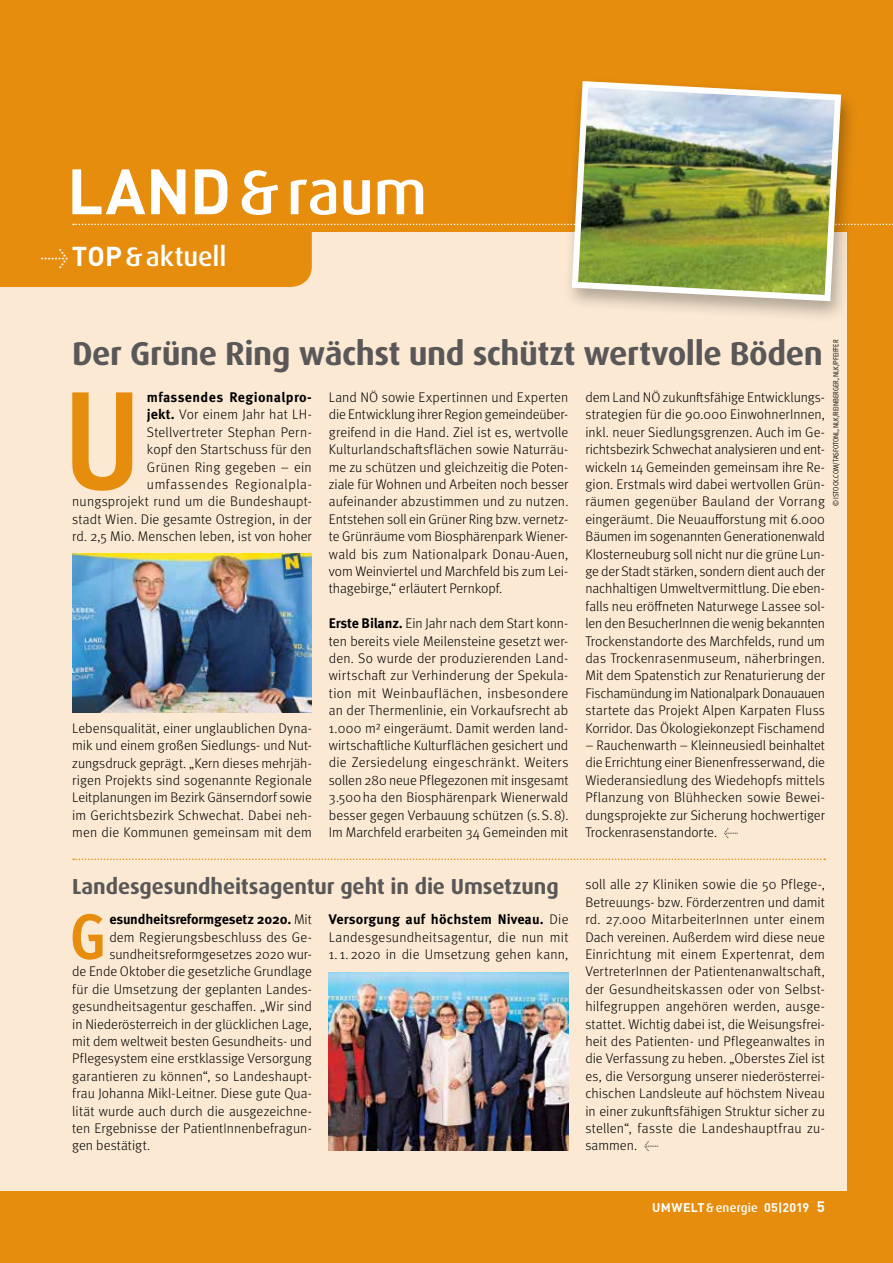
<style>
.page{position:relative;width:893px;height:1263px;background:#e68d0e}
.page>*{position:absolute;margin:0;border:0;box-sizing:border-box;transform-origin:0 0}
.t1{font:700 condensed 139.65px "Meta Pro";color:#e68d0e}
.t2{font:700 condensed 64.2px "Meta Pro";color:#e68d0e}
.t3{font:500 63px "Dax Pro";color:#fff}
.t4{font:700 33px "Dax Pro";letter-spacing:-.015em;color:#595758}
.t5{font:500 27px "Dax Pro";letter-spacing:-.005em;color:#fff}
.t6{font:700 21.75px "Dax Pro";letter-spacing:-.005em;color:#595758}
.t7{font:300 13.95px/17.4px "Meta Pro";letter-spacing:.005em;color:#000;text-align:justify}
.t8{font:700 13.95px "Meta Pro";letter-spacing:-.01em;color:#000}
.t9{font:700 12.45px "DIN Pro";letter-spacing:.025em;color:#fff}
.t10{font:7.5px "Meta Pro Cond Norm";letter-spacing:-.01em;color:#000}
.s1{font-family:"DIN Pro";font-weight:700}
.s2{font-family:"Meta Pro";font-weight:300}
.s3{font-weight:700}
.s4{font-weight:300}
.s5{font-family:"Dax Pro";font-weight:500}
.s6{font-size:15px}
</style>
<div class="page">
<div style="left:0;top:232px;width:846px;height:959px;background:#fbe9d3"></div>
<svg style="left:73px;top:858px;width:752px;height:2px"></svg>
<svg style="left:0;top:223px;width:893px;height:64px"></svg>
<div style="left:562px;top:76px;width:297px;height:247px;background:#000;opacity:.3"></div>
<img style="left:569px;top:78px;width:275px;height:226px">
<img style="left:72px;top:553px;width:240px;height:159px">
<img style="left:329px;top:972px;width:240px;height:179px">
<h3 class="t3" style="left:67px;top:152px;width:362px"><span class="s1">LAND</span>&amp;raum</h3>
<h3 class="t5" style="left:40px;top:239px;width:188px"><span class="s2">→</span><span class="s1">TOP</span>&amp;aktuell</h3>
<h3 class="t4" style="left:72px;top:333px;width:752px">Der Grüne Ring wächst und schützt wertvolle Böden</h3>
<p class="t10" style="left:830px;top:506px;width:168px;rotate:-90deg">© ISTOCK.COM/TASFOTONL, NLK/REINBERGER, NLK/PFEIFFER</p>
<p class="t7" style="left:585px;top:388px;width:241px">dem Land NÖ zukunftsfähige Entwicklungs&shy;strategien für die 90.000 EinwohnerInnen, inkl. neuer Siedlungsgrenzen. Auch im Ge&shy;richtsbezirk Schwechat analysieren und ent&shy;wickeln 14 Gemeinden gemeinsam ihre Re&shy;gion. Erstmals wird dabei wertvollen Grün&shy;räumen gegenüber Bauland der Vorrang eingeräumt. Die Neuaufforstung mit 6.000<br>Bäumen im sogenannten Generationenwald Klosterneuburg soll nicht nur die grüne Lun&shy;ge der Stadt stärken, sondern dient auch der nachhaltigen Umweltvermittlung. Die eben&shy;falls neu eröffneten Naturwege Lassee sol&shy;len den BesucherInnen die wenig bekannten Trockenstandorte des Marchfelds, rund um das Trockenrasenmuseum, näherbringen.<br>Mit dem Spatenstich zur Renaturierung der Fischamündung im Nationalpark Donauauen startete das Projekt Alpen Karpaten Fluss Korridor. Das Ökologiekonzept Fischamend</p>
<p class="t7" style="left:585px;top:736px;width:241px">– Rauchenwarth – Kleinneusiedl beinhaltet die Errichtung einer Bienenfresserwand, die Wiederansiedlung des Wiedehopfs mittels Pflanzung von Blühhecken sowie Bewei&shy;dungsprojekte zur Sicherung hochwertiger Trockenrasenstandorte. ←</p>
<p class="t7" style="left:329px;top:388px;width:241px">Land NÖ sowie Expertinnen und Experten die Entwicklung ihrer Region gemeindeüber&shy;greifend in die Hand. Ziel ist es, wertvolle Kulturlandschaftsflächen sowie Naturräu&shy;me zu schützen und gleichzeitig die Poten&shy;ziale für Wohnen und Arbeiten noch besser aufeinander abzustimmen und zu nutzen.<br>Entstehen soll ein Grüner Ring bzw. vernetz&shy;te Grünräume vom Biosphärenpark Wiener&shy;wald bis zum Nationalpark Donau-Auen, vom Weinviertel und Marchfeld bis zum Lei&shy;thagebirge,“ erläutert Pernkopf.</p>
<p class="t7" style="left:329px;top:614px;width:241px"><span class="s3">Erste Bilanz.</span> Ein Jahr nach dem Start konn&shy;ten bereits viele Meilensteine gesetzt wer&shy;den. So wurde der produzierenden Land&shy;wirtschaft zur Verhinderung der Spekula&shy;tion mit Weinbauflächen, insbesondere an der Thermenlinie, ein Vorkaufsrecht ab 1.000 m2 eingeräumt. Damit werden land&shy;wirtschaftliche Kulturflächen gesichert und die Zersiedelung eingeschränkt. Weiters sollen 280 neue Pflegezonen mit insgesamt 3.500ha den Biosphärenpark Wienerwald besser gegen Verbauung schützen (s.S.8).<br>Im Marchfeld erarbeiten 34 Gemeinden mit</p>
<p class="t7" style="left:72px;top:388px;width:241px;text-align:right"><span class="s3">mfassendes Regionalpro-<br>jekt.</span> Vor einem Jahr hat LH-<br>Stellvertreter Stephan Pern-<br>kopf den Startschuss für den<br>Grünen Ring gegeben – ein umfassendes Regionalpla&shy;nungsprojekt rund um die Bundeshaupt&shy;stadt Wien. Die gesamte Ostregion, in der rd. 2,5 Mio. Menschen leben, ist von hoher</p>
<h1 class="t1" style="left:63px;top:333px;width:79px">U</h1>
<p class="t7" style="left:72px;top:718px;width:241px">Lebensqualität, einer unglaublichen Dyna&shy;mik und einem großen Siedlungs- und Nut&shy;zungsdruck geprägt. „Kern dieses mehrjäh&shy;rigen Projekts sind sogenannte Regionale Leitplanungen im Bezirk Gänserndorf sowie im Gerichtsbezirk Schwechat. Dabei neh&shy;men die Kommunen gemeinsam mit dem</p>
<h3 class="t6" style="left:72px;top:873px;width:488px">Landesgesundheitsagentur geht in die Umsetzung</h3>
<h2 class="t2" style="left:70px;top:887px;width:38px">G</h2>
<p class="t8" style="left:109px;top:908px;width:204px">esundheitsreformgesetz 2020. <span class="s4">Mit</span></p>
<p class="t7" style="left:109px;top:927px;width:204px">dem Regierungsbeschluss des Ge-</p>
<p class="t7" style="left:109px;top:945px;width:204px">sundheitsreformgesetzes 2020 wur-</p>
<p class="t7" style="left:72px;top:962px;width:241px">de Ende Oktober die gesetzliche Grundlage</p>
<p class="t7" style="left:72px;top:979px;width:241px">für die Umsetzung der geplanten Landes-</p>
<p class="t7" style="left:72px;top:997px;width:241px">gesundheitsagentur geschaffen. „Wir sind</p>
<p class="t7" style="left:72px;top:1014px;width:241px">in Niederösterreich in der glücklichen Lage,</p>
<p class="t7" style="left:72px;top:1032px;width:241px">mit dem weltweit besten Gesundheits- und</p>
<p class="t7" style="left:72px;top:1049px;width:241px">Pflegesystem eine erstklassige Versorgung</p>
<p class="t7" style="left:72px;top:1066px;width:241px">garantieren zu können“, so Landeshaupt-</p>
<p class="t7" style="left:72px;top:1084px;width:241px">frau Johanna Mikl-Leitner. Diese gute Qua-</p>
<p class="t7" style="left:72px;top:1101px;width:241px">lität wurde auch durch die ausgezeichne-</p>
<p class="t7" style="left:72px;top:1119px;width:241px">ten Ergebnisse der PatientInnenbefragun-</p>
<p class="t7" style="left:72px;top:1136px;width:79px">gen bestätigt.</p>
<p class="t7" style="left:329px;top:910px;width:241px"><span class="s3">Versorgung auf höchstem Niveau.</span> Die Landesgesundheitsagentur, die nun mit 1.1. 2020 in die Umsetzung gehen kann,</p>
<p class="t7" style="left:585px;top:875px;width:241px">soll alle 27 Kliniken sowie die 50 Pflege-, Betreuungs- bzw. Förderzentren und damit rd. 27.000 MitarbeiterInnen unter einem Dach vereinen. Außerdem wird diese neue Einrichtung mit einem Expertenrat, dem VertreterInnen der Patientenanwaltschaft, der Gesundheitskassen oder von Selbst&shy;hilfegruppen angehören werden, ausge&shy;stattet. Wichtig dabei ist, die Weisungsfrei&shy;heit des Patienten- und Pflegeanwaltes in die Verfassung zu heben. „Oberstes Ziel ist es, die Versorgung unserer niederösterrei&shy;chischen Landsleute auf höchstem Niveau in einer zukunftsfähigen Struktur sicher zu stellen“, fasste die Landeshauptfrau zu&shy;sammen. ←</p>
<p class="t9" style="left:652px;top:1196px;width:174px">UMWELT<span class="s5">&amp;energie</span> 05|2019 <span class="s6">5</span></p>
</div>
